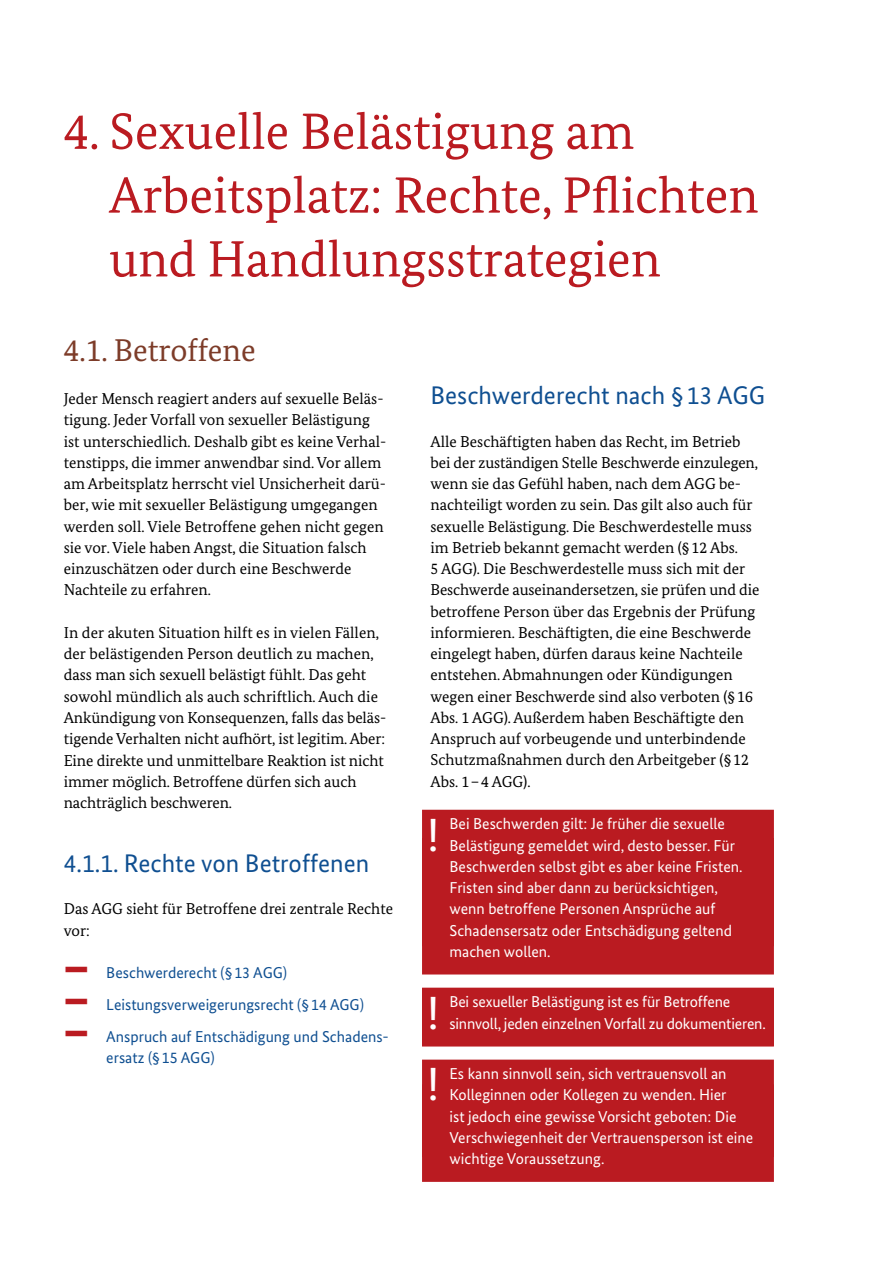
<style>
.page{position:relative;width:893px;height:1263px;background:#fff}
.page>*{position:absolute;margin:0;border:0;box-sizing:border-box;transform-origin:0 0}
.t1{font:700 56.7px "Bundes Sans";color:#ba1b21;scale:.57 1}
.t2{font:51px/63.8px "Bundes Serif";color:#ba1b21}
.t3{font:46.5px/71.8px "Bundes Sans";color:#fff}
.H2_-_Headline_2_Spal{font:31.5px "Bundes Serif";color:#7d3c29}
.H3_-_Headline_-__Inh{font:25.5px "Bundes Sans";color:#0f4f91}
.H3_-_Headline{font:25.5px "Bundes Sans";color:#0f4f91}
.fliesstext{font:15.75px/21.3px "Bundes Serif";color:#000}
.Box___3{font:15.75px/21.3px "Bundes Sans";color:#fff}
.Box___2{font:15.75px/21.3px "Bundes Sans";color:#fff}
.t4{font:15.75px/21.3px "Bundes Sans";color:#0f4f91}
.Box{font:15.75px/21.3px "Bundes Sans";letter-spacing:-.01em;color:#fff}
</style>
<div class="page">
<div style="left:422px;top:810px;width:352px;height:136px;background:#ba1b21"></div>
<div style="left:422px;top:838px;width:352px;height:136px;background:#ba1b21"></div>
<div style="left:422px;top:988px;width:352px;height:58px;background:#ba1b21"></div>
<div style="left:422px;top:1059px;width:352px;height:98px;background:#ba1b21"></div>
<div style="left:422px;top:1084px;width:352px;height:98px;background:#ba1b21"></div>
<h2 class="t2" style="left:109px;top:99px;width:651px;text-indent:-45px">4. Sexuelle Belästigung am<br>Arbeitsplatz: Rechte, Pflichten und Handlungsstrategien</h2>
<p class="H2_-_Headline_2_Spal" style="left:64px;top:331px;width:193px">4.1. Betroffene</p>
<p class="fliesstext" style="left:64px;top:388px;width:324px">Jeder Mensch reagiert anders auf sexuelle Beläs&shy;tigung. Jeder Vorfall von sexueller Belästigung ist unterschiedlich. Deshalb gibt es keine Verhal&shy;tenstipps, die immer anwendbar sind. Vor allem am Arbeitsplatz herrscht viel Unsicherheit darü&shy;ber, wie mit sexueller Belästigung umgegangen werden soll. Viele Betroffene gehen nicht gegen sie vor. Viele haben Angst, die Situation falsch einzuschätzen oder durch eine Beschwerde Nachteile zu erfahren.</p>
<p class="fliesstext" style="left:64px;top:622px;width:324px">In der akuten Situation hilft es in vielen Fällen, der belästigenden Person deutlich zu machen, dass man sich sexuell belästigt fühlt. Das geht sowohl mündlich als auch schriftlich. Auch die Ankündigung von Konsequenzen, falls das beläs&shy;tigende Verhalten nicht aufhört, ist legitim. Aber:<br>Eine direkte und unmittelbare Reaktion ist nicht immer möglich. Betroffene dürfen sich auch nachträglich beschweren.</p>
<p class="H3_-_Headline_-__Inh" style="left:64px;top:847px;width:307px">4.1.1. Rechte von Betroffenen</p>
<p class="fliesstext" style="left:64px;top:898px;width:331px">Das AGG sieht für Betroffene drei zentrale Rechte vor:</p>
<p class="t1" style="left:64px;top:933px;width:46px">—</p>
<p class="t4" style="left:106px;top:962px;width:182px">Beschwerderecht (§ 13 AGG)</p>
<p class="t1" style="left:64px;top:965px;width:46px">—</p>
<p class="t4" style="left:106px;top:994px;width:259px">Leistungsverweigerungsrecht (§14 AGG)</p>
<p class="t1" style="left:64px;top:997px;width:46px">—</p>
<p class="t4" style="left:106px;top:1026px;width:284px">Anspruch auf Entschädigung und Schadens&shy;ersatz (§ 15 AGG)</p>
<p class="H3_-_Headline" style="left:431px;top:380px;width:336px">Beschwerderecht nach §13 AGG</p>
<p class="fliesstext" style="left:431px;top:430px;width:330px">Alle Beschäftigten haben das Recht, im Betrieb bei der zuständigen Stelle Beschwerde einzulegen, wenn sie das Gefühl haben, nach dem AGG be&shy;nachteiligt worden zu sein. Das gilt also auch für sexuelle Belästigung. Die Beschwerdestelle muss im Betrieb bekannt gemacht werden (§ 12 Abs.<br>5 AGG). Die Beschwerdestelle muss sich mit der Beschwerde auseinandersetzen, sie prüfen und die betroffene Person über das Ergebnis der Prüfung informieren. Beschäftigten, die eine Beschwerde eingelegt haben, dürfen daraus keine Nachteile entstehen. Abmahnungen oder Kündigungen wegen einer Beschwerde sind also verboten (§ 16<br>Abs. 1 AGG). Außerdem haben Beschäftigte den Anspruch auf vorbeugende und unterbindende Schutzmaßnahmen durch den Arbeitgeber (§ 12<br>Abs. 1–4 AGG).</p>
<h3 class="t3" style="left:427px;top:798px;width:13px">!</h3>
<p class="Box___3" style="left:449px;top:813px;width:295px">Bei Beschwerden gilt: Je früher die sexuelle Belästigung gemeldet wird, desto besser. Für Beschwerden selbst gibt es aber keine Fristen.<br>Fristen sind aber dann zu berücksichtigen, wenn betroffene Personen Ansprüche auf Schadensersatz oder Entschädigung geltend machen wollen.</p>
<p class="Box" style="left:449px;top:991px;width:318px">Bei sexueller Belästigung ist es für Betroffene sinnvoll, jeden einzelnen Vorfall zu dokumentieren.</p>
<p class="Box___2" style="left:449px;top:1063px;width:305px">Es kann sinnvoll sein, sich vertrauensvoll an Kolleginnen oder Kollegen zu wenden. Hier<br>ist jedoch eine gewisse Vorsicht geboten: Die Verschwiegenheit der Vertrauensperson ist eine wichtige Voraussetzung.</p>
<h3 class="t3" style="left:427px;top:976px;width:13px">! !</h3>
</div>
